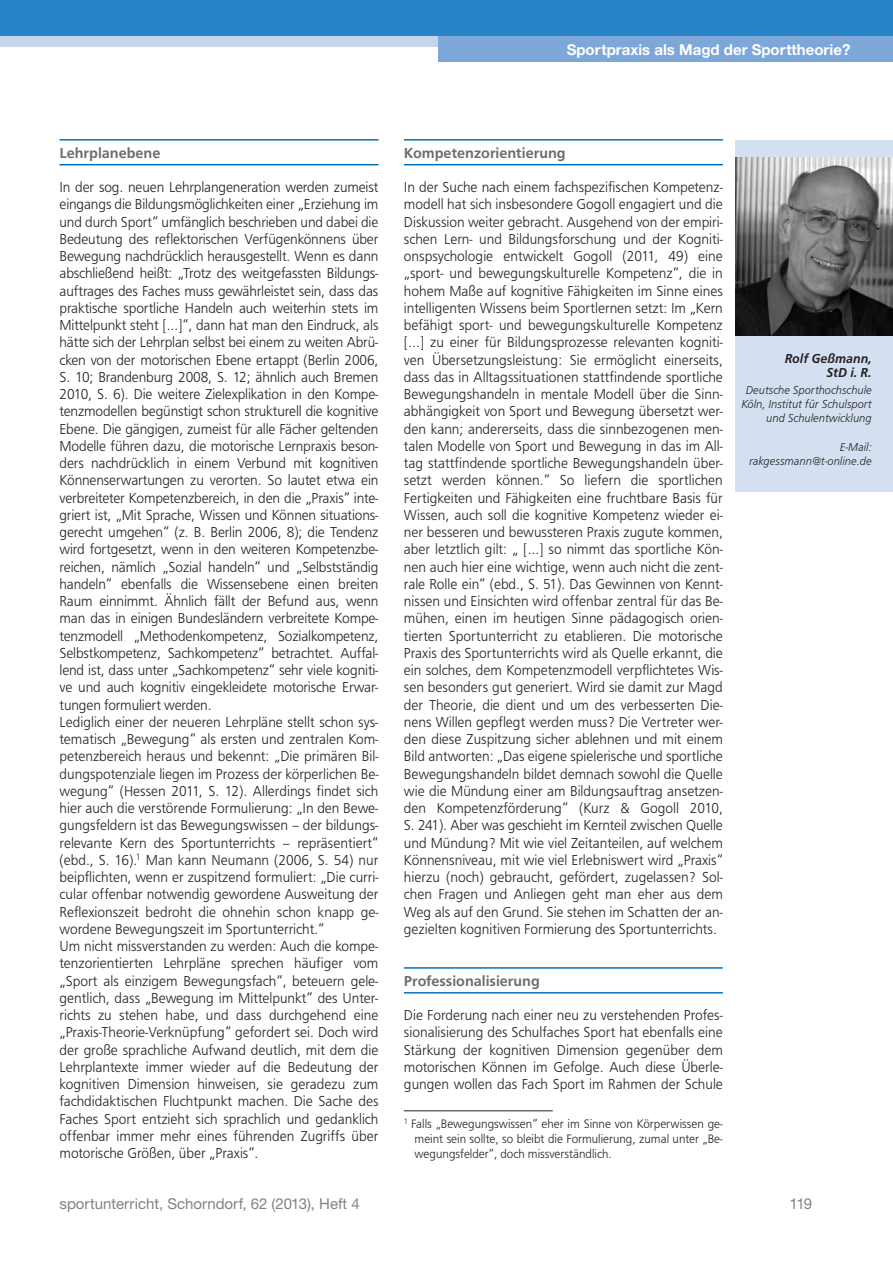
<style>
.page{position:relative;width:893px;height:1263px;background:#fff}
.page>*{position:absolute;margin:0;border:0;box-sizing:border-box;transform-origin:0 0}
.t1{font:300 15px/17.2px "Frutus T";letter-spacing:-.01em;color:#231f20;text-align:justify;scale:.95 1}
.t2{font:500 15px "Frutus T";color:#6c6d70}
.t3{font:15px "Helvetica Neue CE";color:#808285}
.t4{font:700 15px "Helvetica Neue CE";color:#fff}
.t5{font:italic 500 13.5px/14.2px "Frutus T";letter-spacing:.005em;color:#231f20;text-align:right;scale:.95 1}
.t6{font:300 12.75px/15px "Frutus T";color:#231f20;text-align:justify;scale:.95 1}
.t7{font:italic 300 12px/14.2px "Frutus T";letter-spacing:.005em;color:#231f20;text-align:right;scale:.95 1}
</style>
<div class="page">
<div style="left:0;top:0;width:893px;height:47px;background:#c6d5ed"></div>
<div style="left:438px;top:0;width:455px;height:62px;background:#7ca7d8"></div>
<div style="left:0;top:0;width:893px;height:36px;background:#2783c5"></div>
<hr style="left:60px;top:139px;width:318px;height:2px;background:#0072bc">
<hr style="left:60px;top:164px;width:318px;height:1px;background:#0072bc">
<hr style="left:404px;top:139px;width:319px;height:2px;background:#0072bc">
<hr style="left:404px;top:164px;width:319px;height:1px;background:#0072bc">
<hr style="left:404px;top:967px;width:319px;height:2px;background:#0072bc">
<hr style="left:404px;top:992px;width:319px;height:1px;background:#0072bc">
<hr style="left:404px;top:1110px;width:149px;height:1px;background:#231f20">
<div style="left:736px;top:140px;width:157px;height:352px;background:#d4e0f1"></div>
<img style="left:736px;top:157px;width:157px;height:179px">
<p class="t4" style="left:567px;top:41px;width:285px">Sportpraxis als Magd der Sporttheorie?</p>
<p class="t2" style="left:60px;top:144px;width:102px">Lehrplanebene</p>
<p class="t1" style="left:60px;top:178px;width:337px;text-align:left">In der sog. neuen Lehrplangeneration werden zumeist eingangs die Bildungsmöglichkeiten einer „Erziehung im und durch Sport“ umfänglich beschrieben und dabei die Bedeutung des reflektorischen Verfügenkönnens über Bewegung nachdrücklich herausgestellt. Wenn es dann abschließend heißt: „Trotz des weitgefassten Bildungs&shy;auftrages des Faches muss gewährleistet sein, dass das praktische sportliche Handeln auch weiterhin stets im Mittelpunkt steht […]“, dann hat man den Eindruck, als hätte sich der Lehrplan selbst bei einem zu weiten Abrü&shy;cken von der motorischen Ebene ertappt (Berlin 2006, S. 10; Brandenburg 2008, S. 12; ähnlich auch Bremen 2010, S. 6). Die weitere Zielexplikation in den Kompe&shy;tenzmodellen begünstigt schon strukturell die kognitive Ebene. Die gängigen, zumeist für alle Fächer geltenden Modelle führen dazu, die motorische Lernpraxis beson&shy;ders nachdrücklich in einem Verbund mit kognitiven Könnenserwartungen zu verorten. So lautet etwa ein verbreiteter Kompetenzbereich, in den die „Praxis“ inte&shy;griert ist, „Mit Sprache, Wissen und Können situations&shy;gerecht umgehen“ (z. B. Berlin 2006, 8); die Tendenz wird fortgesetzt, wenn in den weiteren Kompetenzbe&shy;reichen, nämlich „Sozial handeln“ und „Selbstständig handeln“ ebenfalls die Wissensebene einen breiten Raum einnimmt. Ähnlich fällt der Befund aus, wenn man das in einigen Bundesländern verbreitete Kompe&shy;tenzmodell „Methodenkompetenz, Sozialkompetenz, Selbstkompetenz, Sachkompetenz“ betrachtet. Auffal&shy;lend ist, dass unter „Sachkompetenz“ sehr viele kogniti&shy;ve und auch kognitiv eingekleidete motorische Erwar&shy;tungen formuliert werden.<br>Lediglich einer der neueren Lehrpläne stellt schon sys&shy;tematisch „Bewegung“ als ersten und zentralen Kom&shy;petenzbereich heraus und bekennt: „Die primären Bil&shy;dungspotenziale liegen im Prozess der körperlichen Be&shy;wegung“ (Hessen 2011, S. 12). Allerdings findet sich hier auch die verstörende Formulierung: „In den Bewe&shy;gungsfeldern ist das Bewegungswissen – der bildungs&shy;relevante Kern des Sportunterrichts – repräsentiert“ (ebd., S. 16).<sup>1</sup> Man kann Neumann (2006, S. 54) nur beipflichten, wenn er zuspitzend formuliert: „Die curri&shy;cular offenbar notwendig gewordene Ausweitung der Reflexionszeit bedroht die ohnehin schon knapp ge&shy;wordene Bewegungszeit im Sportunterricht.“<br>Um nicht missverstanden zu werden: Auch die kompe&shy;tenzorientierten Lehrpläne sprechen häufiger vom „Sport als einzigem Bewegungsfach“, beteuern gele&shy;gentlich, dass „Bewegung im Mittelpunkt“ des Unter&shy;richts zu stehen habe, und dass durchgehend eine „Praxis-Theorie-Verknüpfung“ gefordert sei. Doch wird der große sprachliche Aufwand deutlich, mit dem die Lehrplantexte immer wieder auf die Bedeutung der kognitiven Dimension hinweisen, sie geradezu zum fachdidaktischen Fluchtpunkt machen. Die Sache des Faches Sport entzieht sich sprachlich und gedanklich offenbar immer mehr eines führenden Zugriffs über motorische Größen, über „Praxis“.</p>
<p class="t2" style="left:404px;top:144px;width:163px">Kompetenzorientierung</p>
<p class="t1" style="left:404px;top:178px;width:337px">In der Suche nach einem fachspezifischen Kompetenz&shy;modell hat sich insbesondere Gogoll engagiert und die Diskussion weiter gebracht. Ausgehend von der empiri&shy;schen Lern- und Bildungsforschung und der Kogniti&shy;onspsychologie entwickelt Gogoll (2011, 49) eine „sport- und bewegungskulturelle Kompetenz“, die in hohem Maße auf kognitive Fähigkeiten im Sinne eines intelligenten Wissens beim Sportlernen setzt: Im „Kern befähigt sport- und bewegungskulturelle Kompetenz […] zu einer für Bildungsprozesse relevanten kogniti&shy;ven Übersetzungsleistung: Sie ermöglicht einerseits, dass das in Alltagssituationen stattfindende sportliche Bewegungshandeln in mentale Modell über die Sinn&shy;abhängigkeit von Sport und Bewegung übersetzt wer&shy;den kann; andererseits, dass die sinnbezogenen men&shy;talen Modelle von Sport und Bewegung in das im All&shy;tag stattfindende sportliche Bewegungshandeln über&shy;setzt werden können.“ So liefern die sportlichen Fertigkeiten und Fähigkeiten eine fruchtbare Basis für Wissen, auch soll die kognitive Kompetenz wieder ei&shy;ner besseren und bewussteren Praxis zugute kommen, aber letztlich gilt: „ […] so nimmt das sportliche Kön&shy;nen auch hier eine wichtige, wenn auch nicht die zent&shy;rale Rolle ein“ (ebd., S. 51). Das Gewinnen von Kennt&shy;nissen und Einsichten wird offenbar zentral für das Be&shy;mühen, einen im heutigen Sinne pädagogisch orien&shy;tierten Sportunterricht zu etablieren. Die motorische Praxis des Sportunterrichts wird als Quelle erkannt, die ein solches, dem Kompetenzmodell verpflichtetes Wis&shy;sen besonders gut generiert. Wird sie damit zur Magd der Theorie, die dient und um des verbesserten Die&shy;nens Willen gepflegt werden muss? Die Vertreter wer&shy;den diese Zuspitzung sicher ablehnen und mit einem Bild antworten: „Das eigene spielerische und sportliche Bewegungshandeln bildet demnach sowohl die Quelle wie die Mündung einer am Bildungsauftrag ansetzen&shy;den Kompetenzförderung“ (Kurz &amp; Gogoll 2010, S. 241). Aber was geschieht im Kernteil zwischen Quelle und Mündung? Mit wie viel Zeitanteilen, auf welchem Könnensniveau, mit wie viel Erlebniswert wird „Praxis“ hierzu (noch) gebraucht, gefördert, zugelassen? Sol&shy;chen Fragen und Anliegen geht man eher aus dem Weg als auf den Grund. Sie stehen im Schatten der an&shy;gezielten kognitiven Formierung des Sportunterrichts.</p>
<p class="t2" style="left:404px;top:972px;width:137px">Professionalisierung</p>
<p class="t1" style="left:404px;top:1006px;width:337px">Die Forderung nach einer neu zu verstehenden Profes&shy;sionalisierung des Schulfaches Sport hat ebenfalls eine Stärkung der kognitiven Dimension gegenüber dem motorischen Können im Gefolge. Auch diese Überle&shy;gungen wollen das Fach Sport im Rahmen der Schule</p>
<p class="t6" style="left:415px;top:1116px;width:326px;text-indent:-11px"><sup>1</sup> Falls „Bewegungswissen“ eher im Sinne von Körperwissen ge&shy;meint sein sollte, so bleibt die Formulierung, zumal unter „Be&shy;wegungsfelder“, doch missverständlich.</p>
<p class="t5" style="left:785px;top:351px;width:93px">Rolf Geßmann,<br>StD i. R.</p>
<p class="t7" style="left:741px;top:382px;width:139px">Deutsche Sporthochschule<br>Köln, Institut für Schulsport und Schulentwicklung</p>
<p class="t7" style="left:749px;top:439px;width:131px">E-Mail: rakgessmann@t-online.de</p>
<p class="t3" style="left:60px;top:1195px;width:302px">sportunterricht, Schorndorf, 62 (2013), Heft 4</p>
<p class="t3" style="left:789px;top:1195px;width:24px">119</p>
</div>
